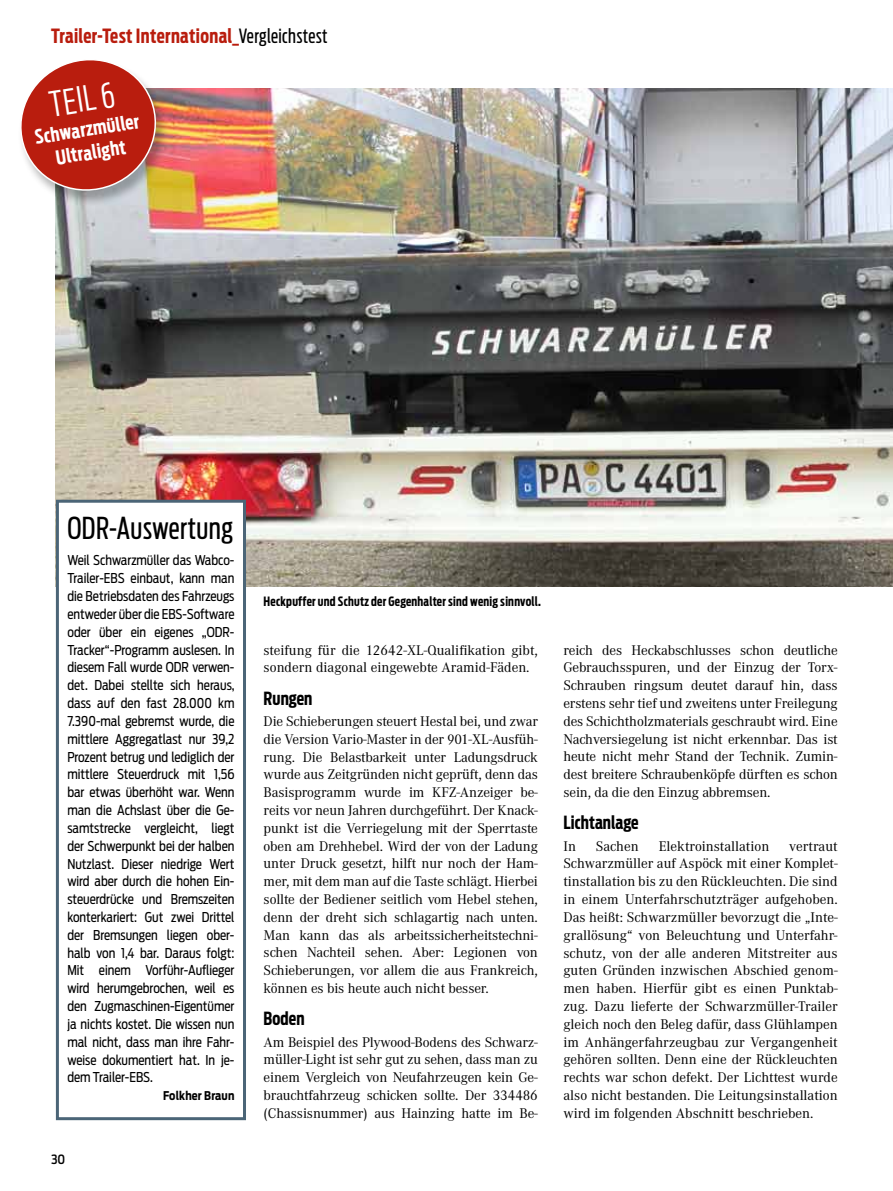
<style>
.page{position:relative;width:893px;height:1191px;background:#fff}
.page>*{position:absolute;margin:0;border:0;box-sizing:border-box;transform-origin:0 0}
.t1{font:300 34.65px "Antenna Extra Cond";color:#fff}
.t2{font:30px "Antenna Extra Cond";letter-spacing:.015em;color:#000}
.t3{font:700 19.5px "Antenna Extra Cond";letter-spacing:.02em;color:#b91d0e}
.t4{font:700 19.5px/23.4px "Antenna Extra Cond";color:#fff;text-align:center}
.t5{font:700 18px "Antenna Extra Cond";letter-spacing:.005em;color:#000}
.t6{font:14.55px/17.9px "Corporate A";letter-spacing:-.01em;color:#000;text-align:justify}
.t7{font:13.5px/17.9px "Antenna Cond";color:#000;text-align:justify;scale:.95 1}
.t8{font:700 12.75px "Antenna Extra Cond";letter-spacing:.02em;color:#000}
.t9{font:500 12.75px "Antenna Cond";color:#000}
.t10{font:700 12px "Antenna Cond";letter-spacing:.015em;color:#000;scale:.95 1}
.s1{font-weight:400;color:#000}
</style>
<div class="page">
<img style="left:56px;top:88px;width:837px;height:499px">
<div style="left:17px;top:59px;width:153px;height:148px;background:#000;opacity:.3"></div>
<svg style="left:17px;top:59px;width:147px;height:140px"></svg>
<div style="left:57px;top:501px;width:187px;height:617px;background:#fff"></div>
<div style="left:56px;top:500px;width:190px;height:620px;border:3px solid #4b6577"></div>
<h3 class="t3" style="left:51px;top:24px;width:278px">Trailer-Test International_<span class="s1">Vergleichstest</span></h3>
<h1 class="t1" style="left:47px;top:84px;width:67px;rotate:-9deg">Teil 6</h1>
<h3 class="t4" style="left:33px;top:126px;width:107px;rotate:-9deg">Schwarzmüller<br>Ultralight</h3>
<h2 class="t2" style="left:67px;top:510px;width:167px">ODR-Auswertung</h2>
<p class="t7" style="left:67px;top:551px;width:178px">Weil Schwarzmüller das Wabco-Trailer-EBS einbaut, kann man die Betriebsdaten des Fahrzeugs entweder über die EBS-Software oder über ein eigenes „ODR-Tracker“-Programm auslesen. In diesem Fall wurde ODR verwen&shy;det. Dabei stellte sich heraus, dass auf den fast 28.000 km 7.390-mal gebremst wurde, die mittlere Aggregatlast nur 39,2<br>Prozent betrug und lediglich der mittlere Steuerdruck mit 1,56 bar etwas überhöht war. Wenn man die Achslast über die Ge&shy;samtstrecke vergleicht, liegt der Schwerpunkt bei der halben Nutzlast. Dieser niedrige Wert wird aber durch die hohen Ein&shy;steuerdrücke und Bremszeiten konterkariert: Gut zwei Drittel der Bremsungen liegen ober&shy;halb von 1,4 bar. Daraus folgt:<br>Mit einem Vorführ-Auflieger wird herumgebrochen, weil es den Zugmaschinen-Eigentümer ja nichts kostet. Die wissen nun mal nicht, dass man ihre Fahr&shy;weise dokumentiert hat. In je&shy;dem Trailer-EBS.</p>
<p class="t10" style="left:163px;top:1088px;width:77px">Folkher Braun</p>
<p class="t9" style="left:51px;top:1151px;width:16px">30</p>
<p class="t8" style="left:264px;top:593px;width:279px">Heckpuffer und Schutz der Gegenhalter sind wenig sinnvoll.</p>
<p class="t6" style="left:264px;top:641px;width:276px">steifung für die 12642-XL-Qualifikation gibt, sondern diagonal eingewebte Aramid-Fäden.</p>
<p class="t5" style="left:264px;top:687px;width:50px">Rungen</p>
<p class="t6" style="left:264px;top:712px;width:276px">Die Schieberungen steuert Hestal bei, und zwar die Version Vario-Master in der 901-XL-Ausfüh&shy;rung. Die Belastbarkeit unter Ladungsdruck wurde aus Zeitgründen nicht geprüft, denn das Basisprogramm wurde im KFZ-Anzeiger be&shy;reits vor neun Jahren durchgeführt. Der Knack&shy;punkt ist die Verriegelung mit der Sperrtaste oben am Drehhebel. Wird der von der Ladung unter Druck gesetzt, hilft nur noch der Ham&shy;mer, mit dem man auf die Taste schlägt. Hierbei sollte der Bediener seitlich vom Hebel stehen, denn der dreht sich schlagartig nach unten.<br>Man kann das als arbeitssicherheitstechni&shy;schen Nachteil sehen. Aber: Legionen von Schieberungen, vor allem die aus Frankreich, können es bis heute auch nicht besser.</p>
<p class="t5" style="left:264px;top:1008px;width:42px">Boden</p>
<p class="t6" style="left:264px;top:1033px;width:276px">Am Beispiel des Plywood-Bodens des Schwarz&shy;müller-Light ist sehr gut zu sehen, dass man zu einem Vergleich von Neufahrzeugen kein Ge&shy;brauchtfahrzeug schicken sollte. Der 334486 (Chassisnummer) aus Hainzing hatte im Be-</p>
<p class="t6" style="left:563px;top:641px;width:276px">reich des Heckabschlusses schon deutliche Gebrauchsspuren, und der Einzug der Torx-Schrauben ringsum deutet darauf hin, dass erstens sehr tief und zweitens unter Freilegung des Schichtholzmaterials geschraubt wird. Eine Nachversiegelung ist nicht erkennbar. Das ist heute nicht mehr Stand der Technik. Zumin&shy;dest breitere Schraubenköpfe dürften es schon sein, da die den Einzug abbremsen.</p>
<p class="t5" style="left:563px;top:812px;width:77px">Lichtanlage</p>
<p class="t6" style="left:563px;top:837px;width:14px">In</p>
<p class="t6" style="left:596px;top:837px;width:44px">Sachen</p>
<p class="t6" style="left:659px;top:837px;width:112px">Elektroinstallation</p>
<p class="t6" style="left:563px;top:837px;width:276px;text-indent:226px">vertraut Schwarzmüller auf Aspöck mit einer Komplet&shy;tinstallation bis zu den Rückleuchten. Die sind in einem Unterfahrschutzträger aufgehoben.<br>Das heißt: Schwarzmüller bevorzugt die „Inte&shy;grallösung“ von Beleuchtung und Unterfahr&shy;schutz, von der alle anderen Mitstreiter aus guten Gründen inzwischen Abschied genom&shy;men haben. Hierfür gibt es einen Punktab&shy;zug. Dazu lieferte der Schwarzmüller-Trailer gleich noch den Beleg dafür, dass Glühlampen im Anhängerfahrzeugbau zur Vergangenheit gehören sollten. Denn eine der Rückleuchten rechts war schon defekt. Der Lichttest wurde also nicht bestanden. Die Leitungsinstallation wird im folgenden Abschnitt beschrieben.</p>
</div>
